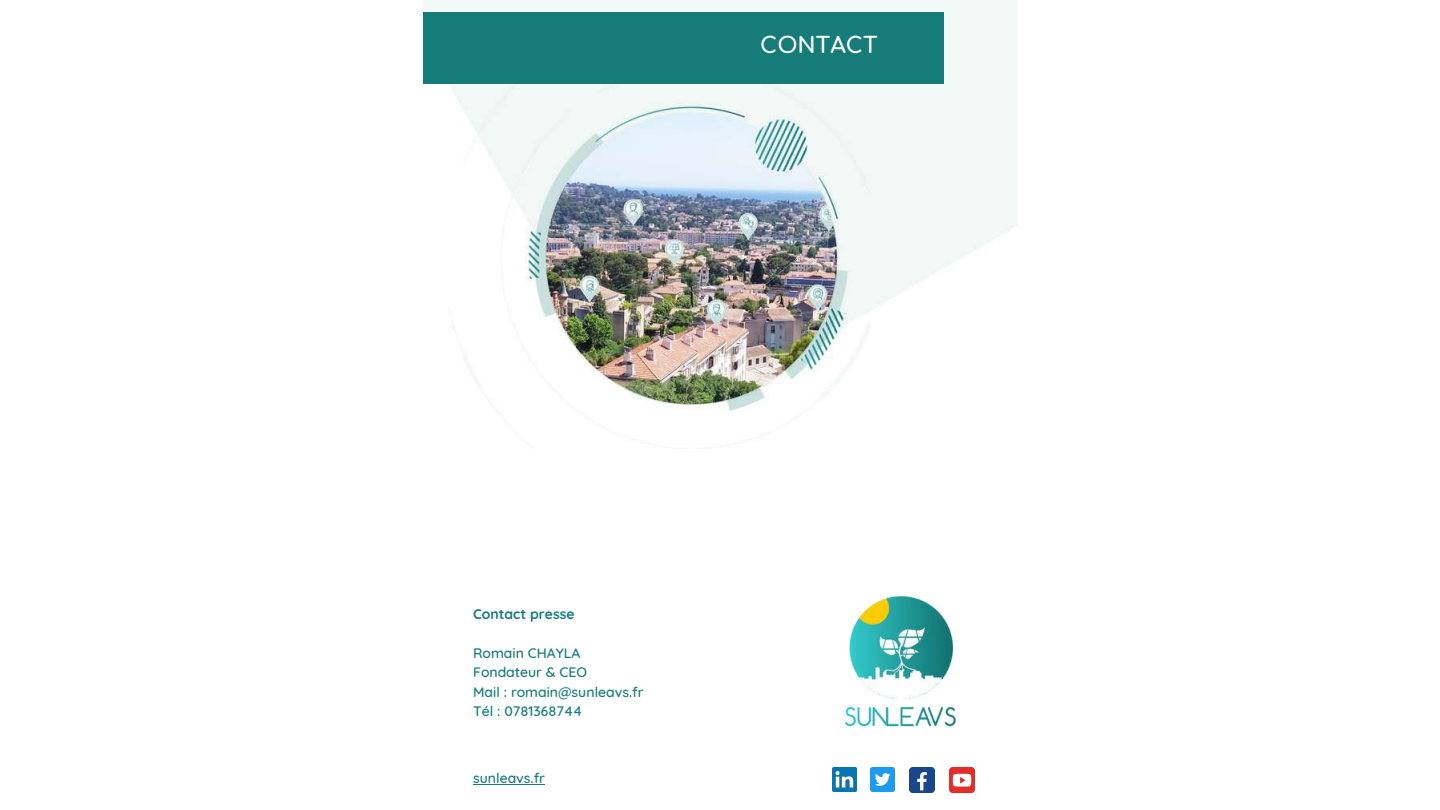
<style>
.page{position:relative;width:1440px;height:810px;background:#fff}
.page>*{position:absolute;margin:0;border:0;box-sizing:border-box;transform-origin:0 0}
.t1{font:700 22px "Comfortaa";color:#fff}
.t2{font:500 14px/19.5px "Quicksand";color:#167c7a}
.t3{font:700 14px "Quicksand";color:#167c7a}
</style>
<div class="page">
<img style="left:424px;top:0;width:593px;height:411px">
<div style="left:423px;top:12px;width:520px;height:72px;background:#167c7a"></div>
<img style="left:832px;top:768px;width:24px;height:24px">
<img style="left:871px;top:768px;width:24px;height:24px">
<img style="left:910px;top:767px;width:25px;height:25px">
<img style="left:950px;top:767px;width:24px;height:25px">
<img style="left:844px;top:596px;width:112px;height:131px">
<hr style="left:473px;top:784px;width:72px;height:1px;background:#167c7a">
<h1 class="t1" style="left:760px;top:34px;width:119px">CONTACT</h1>
<p class="t3" style="left:473px;top:605px;width:103px">Contact presse</p>
<p class="t2" style="left:473px;top:643px;width:172px">Romain CHAYLA<br>Fondateur &amp; CEO<br>Mail : romain@sunleavs.fr<br>Tél : 0781368744</p>
<p class="t2" style="left:473px;top:768px;width:73px">sunleavs.fr</p>
</div>
